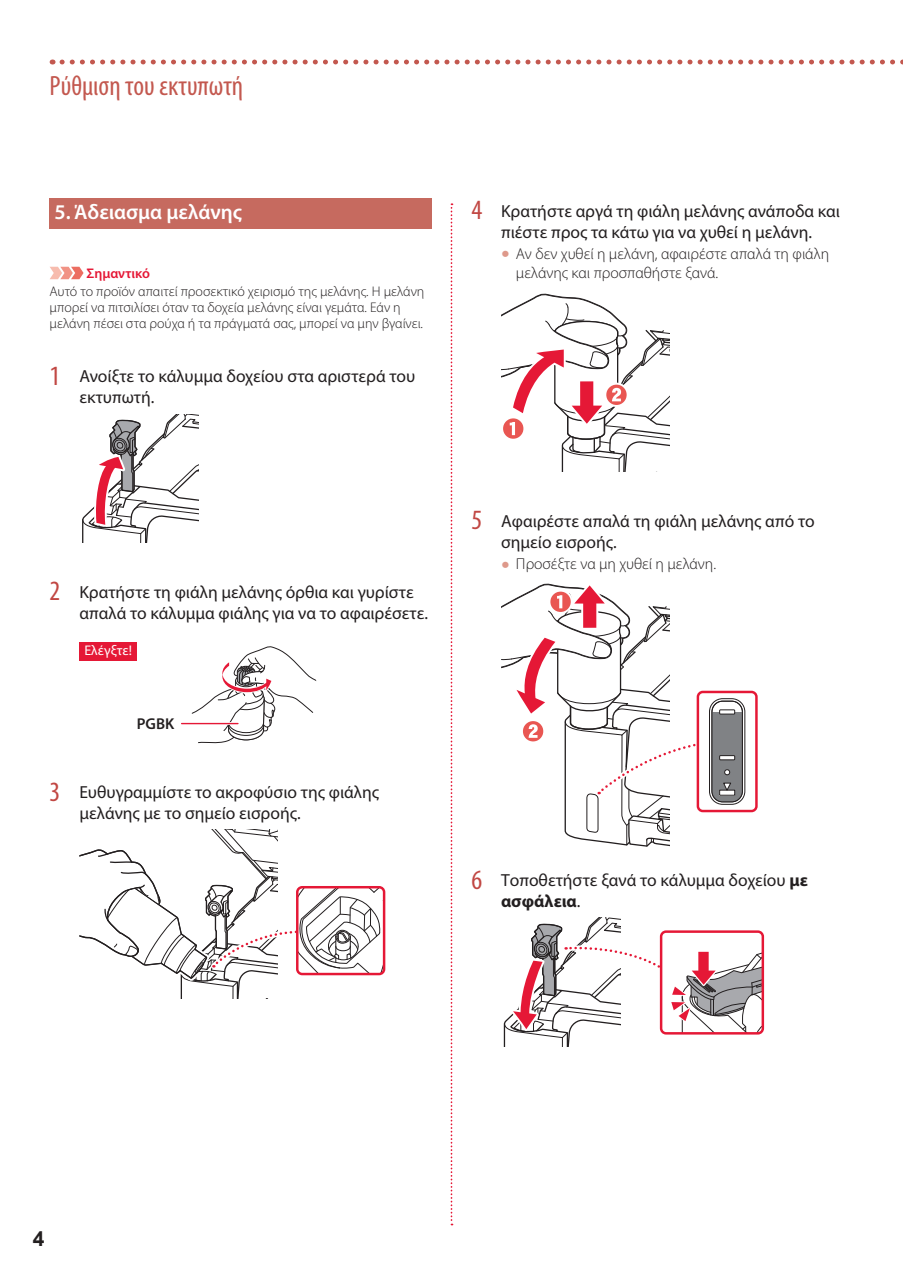
<style>
.page{position:relative;width:903px;height:1275px;background:#fff}
.page>*{position:absolute;margin:0;border:0;box-sizing:border-box;transform-origin:0 0}
.t1{font:condensed 28px "Myriad Pro";color:#c3584f}
.t2{font:600 21px "Myriad Pro";color:#fff}
.t3{font:700 21px "Arial";color:#231f20}
.t4{font:17.5px/21px "Myriad Pro";color:#231f20}
.t5{font:300 15.75px/18.9px "Myriad Pro";color:#231f20}
.t6{font:600 15.75px "Myriad Pro";color:#231f20}
.t7{font:300 14px/15.8px "Myriad Pro";color:#231f20}
.t8{font:600 14px "Myriad Pro";color:#e51836}
.t9{font:14px "Myriad Pro";color:#fff}
.s1{font-stretch:condensed;font-size:28px;color:#c14743}
.s2{font-size:35px;color:#de998b}
.s3{font-weight:700}
</style>
<div class="page">
<svg style="left:451px;top:203px;width:1px;height:1022px"></svg>
<svg style="left:62px;top:60px;width:841px;height:4px"></svg>
<div style="left:50px;top:198px;width:382px;height:31px;background:#c66a5f"></div>
<svg style="left:50px;top:267px;width:34px;height:12px"></svg>
<svg style="left:82px;top:414px;width:116px;height:129px"></svg>
<div style="left:79px;top:642px;width:58px;height:18px;background:#e51836"></div>
<svg style="left:192px;top:646px;width:124px;height:97px"></svg>
<hr style="left:182px;top:722px;width:56px;height:3px;background:#fff">
<hr style="left:182px;top:723px;width:56px;height:1px;background:#e51836">
<svg style="left:79px;top:829px;width:304px;height:170px"></svg>
<div style="left:296px;top:886px;width:89px;height:89px;border:2px solid #e51836;border-radius:5px"></div>
<svg style="left:501px;top:293px;width:169px;height:179px"></svg>
<div style="left:709px;top:698px;width:36px;height:106px;border:1px solid #231f20;border-radius:13px"></div>
<div style="left:711px;top:701px;width:32px;height:101px;border:1px solid #231f20;border-radius:11px"></div>
<svg style="left:501px;top:583px;width:241px;height:264px"></svg>
<div style="left:697px;top:691px;width:61px;height:121px;border:2px solid #e51836;border-radius:5px"></div>
<svg style="left:503px;top:918px;width:259px;height:129px"></svg>
<div style="left:660px;top:930px;width:104px;height:104px;border:2px solid #e51836;border-radius:5px"></div>
<h1 class="t1" style="left:50px;top:69px;width:195px">Ρύθμιση του εκτυπωτή</h1>
<p class="t2" style="left:55px;top:199px;width:189px">5. Άδειασμα μελάνης</p>
<p class="t8" style="left:86px;top:264px;width:65px">Σημαντικό</p>
<p class="t7" style="left:50px;top:284px;width:376px">Αυτό το προϊόν απαιτεί προσεκτικό χειρισμό της μελάνης. Η μελάνη μπορεί να πιτσιλίσει όταν τα δοχεία μελάνης είναι γεμάτα. Εάν η μελάνη πέσει στα ρούχα ή τα πράγματά σας, μπορεί να μην βγαίνει.</p>
<p class="t4" style="left:79px;top:366px;width:337px;text-indent:-30px"><span class="s1">1</span> Ανοίξτε το κάλυμμα δοχείου στα αριστερά του εκτυπωτή.</p>
<p class="t4" style="left:79px;top:581px;width:350px;text-indent:-30px"><span class="s1">2</span> Κρατήστε τη φιάλη μελάνης όρθια και γυρίστε απαλά το κάλυμμα φιάλης για να το αφαιρέσετε.</p>
<p class="t9" style="left:84px;top:641px;width:49px">Ελέγξτε!</p>
<p class="t6" style="left:137px;top:714px;width:39px">PGBK</p>
<p class="t4" style="left:79px;top:781px;width:301px;text-indent:-30px"><span class="s1">3</span> Ευθυγραμμίστε το ακροφύσιο της φιάλης μελάνης με το σημείο εισροής.</p>
<p class="t4" style="left:471px;top:200px;width:370px;text-align:center"><span class="s1">4</span> Κρατήστε αργά τη φιάλη μελάνης ανάποδα και πιέστε προς τα κάτω για να χυθεί η μελάνη.</p>
<p class="t5" style="left:516px;top:244px;width:315px;text-indent:-15px"><span class="s2">•</span> Αν δεν χυθεί η μελάνη, αφαιρέστε απαλά τη φιάλη μελάνης και προσπαθήστε ξανά.</p>
<p class="t4" style="left:501px;top:510px;width:315px;text-indent:-30px"><span class="s1">5</span> Αφαιρέστε απαλά τη φιάλη μελάνης από το σημείο εισροής.</p>
<p class="t5" style="left:501px;top:555px;width:216px"><span class="s2">•</span> Προσέξτε να μη χυθεί η μελάνη.</p>
<p class="t4" style="left:501px;top:870px;width:308px;text-indent:-30px"><span class="s1">6</span> Τοποθετήστε ξανά το κάλυμμα δοχείου <span class="s3">με ασφάλεια</span>.</p>
<p class="t3" style="left:33px;top:1223px;width:13px">4</p>
</div>
